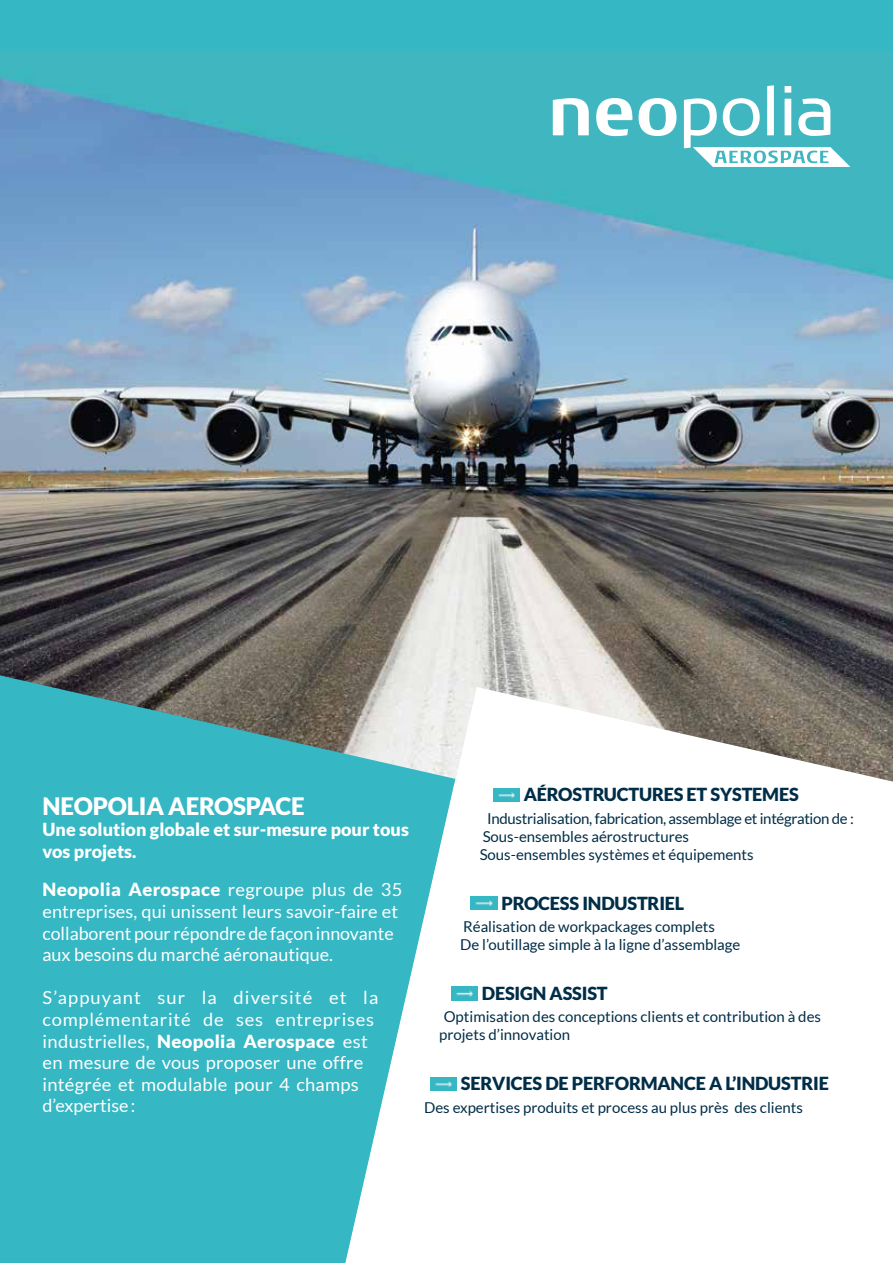
<style>
.page{position:relative;width:893px;height:1263px;background:#fff}
.page>*{position:absolute;margin:0;border:0;box-sizing:border-box;transform-origin:0 0}
.t1{font:900 24px "Lato";letter-spacing:-.01em;color:#fff}
.t2{font:18px/21.6px "Lato";letter-spacing:.01em;color:#fff}
.t3{font:900 18px "Lato";letter-spacing:-.01em;color:#002d47}
.t4{font:900 18px/21.6px "Lato";color:#fff}
.t5{font:15px/18px "Lato";color:#002d47}
.s1{font-weight:900}
</style>
<div class="page">
<div style="left:0;top:0;width:893px;height:332px;background:#35b7c4"></div>
<img style="left:0;top:51px;width:893px;height:636px">
<svg style="left:0;top:675px;width:455px;height:588px;background:#39b1bc"></svg>
<svg style="left:346px;top:687px;width:547px;height:576px"></svg>
<svg style="left:553px;top:98px;width:36px;height:37px"></svg>
<svg style="left:596px;top:98px;width:36px;height:38px"></svg>
<svg style="left:639px;top:98px;width:37px;height:38px"></svg>
<svg style="left:684px;top:85px;width:166px;height:82px"></svg>
<img style="left:493px;top:788px;width:27px;height:13px">
<img style="left:471px;top:896px;width:26px;height:14px">
<img style="left:451px;top:987px;width:27px;height:13px">
<img style="left:430px;top:1077px;width:27px;height:13px">
<h1 class="t1" style="left:43px;top:792px;width:264px">NEOPOLIA AEROSPACE</h1>
<p class="t4" style="left:43px;top:818px;width:368px">Une solution globale et sur-mesure pour tous vos projets.</p>
<p class="t2" style="left:43px;top:879px;width:362px"><span class="s1">Neopolia Aerospace</span> regroupe plus de 35 entreprises, qui unissent leurs savoir-faire et collaborent pour répondre de façon innovante aux besoins du marché aéronautique.</p>
<p class="t2" style="left:43px;top:987px;width:337px">S’appuyant sur la diversité et la complémentarité de ses entreprises industrielles, <span class="s1">Neopolia Aerospace</span> est en mesure de vous proposer une offre intégrée et modulable pour 4 champs d’expertise:</p>
<p class="t3" style="left:524px;top:784px;width:276px">AÉROSTRUCTURES ET SYSTEMES</p>
<p class="t5" style="left:480px;top:809px;width:376px;text-indent:8px">Industrialisation, fabrication, assemblage et intégration de :<br>Sous-ensembles aérostructures<br>Sous-ensembles systèmes et équipements</p>
<p class="t3" style="left:501px;top:893px;width:184px">PROCESS INDUSTRIEL</p>
<p class="t5" style="left:460px;top:917px;width:282px">Réalisation de workpackages complets<br>De l’outillage simple à la ligne d’assemblage</p>
<p class="t3" style="left:482px;top:983px;width:127px">DESIGN ASSIST</p>
<p class="t5" style="left:439px;top:1008px;width:383px;text-indent:4px">Optimisation des conceptions clients et contribution à des projets d’innovation</p>
<p class="t3" style="left:461px;top:1073px;width:369px">SERVICES DE PERFORMANCE A L’INDUSTRIE</p>
<p class="t5" style="left:424px;top:1098px;width:380px">Des expertises produits et process au plus près des clients</p>
</div>
